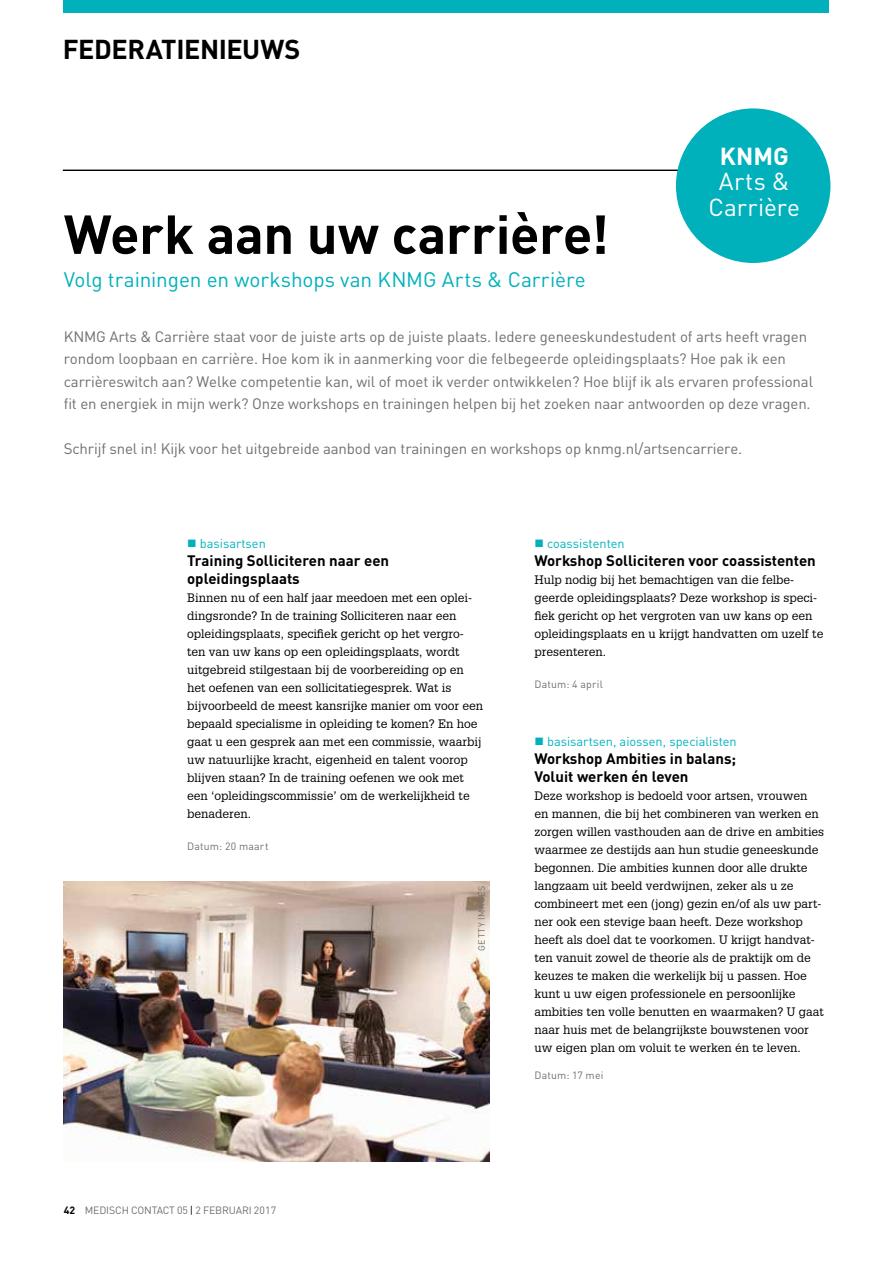
<style>
.page{position:relative;width:893px;height:1263px;background:#fff}
.page>*{position:absolute;margin:0;border:0;box-sizing:border-box;transform-origin:0 0}
.t1{font:700 54px "DINOT";letter-spacing:-.01em;color:#000}
.t2{font:700 27px "DINOT";letter-spacing:-.015em;color:#000}
.t3{font:24.3px/25.5px "DINOT";letter-spacing:.01em;color:#fff;text-align:center}
.t4{font:700 24.3px "DINOT";color:#fff}
.t5{font:20.85px "DINOT";letter-spacing:-.005em;color:#00b1bb}
.t6{font:15px/22.5px "DINOT";letter-spacing:-.01em;color:#706f6f}
.t7{font:700 15px/18px "DINOT";color:#000}
.t8{font:12.75px "DINOT";color:#00b1bb}
.t9{font:12px/18px "Glypha LT Std";color:#000}
.t10{font:10.5px "DINOT";letter-spacing:.015em;color:#706f6f}
.t11{font:10.5px "DINOT";letter-spacing:-.015em;color:#706f6f}
.t12{font:9px "DINOT";letter-spacing:.06em;color:#706f6f}
.s1{font-weight:700;color:#000}
.s2{color:#000}
</style>
<div class="page">
<div style="left:64px;top:0;width:765px;height:13px;background:#00b1bb"></div>
<hr style="left:63px;top:170px;width:765px;height:1px;background:#000">
<div style="left:676px;top:108px;width:154px;height:155px;background:#00b1bb;border-radius:50%"></div>
<img style="left:64px;top:882px;width:425px;height:279px">
<h2 class="t2" style="left:63px;top:32px;width:239px">FEDERATIENIEUWS</h2>
<h1 class="t1" style="left:64px;top:199px;width:547px">Werk aan uw carrière!</h1>
<h3 class="t5" style="left:64px;top:266px;width:524px">Volg trainingen en workshops van KNMG Arts &amp; Carrière</h3>
<h3 class="t4" style="left:720px;top:140px;width:70px">KNMG</h3>
<h3 class="t3" style="left:709px;top:168px;width:93px">Arts &amp;<br>Carrière</h3>
<p class="t6" style="left:64px;top:325px;width:751px">KNMG Arts &amp; Carrière staat voor de juiste arts op de juiste plaats. Iedere geneeskundestudent of arts heeft vragen rondom loopbaan en carrière. Hoe kom ik in aanmerking voor die felbegeerde opleidingsplaats? Hoe pak ik een carrièreswitch aan? Welke competentie kan, wil of moet ik verder ontwikkelen? Hoe blijf ik als ervaren professional fit en energiek in mijn werk? Onze workshops en trainingen helpen bij het zoeken naar antwoorden op deze vragen.</p>
<p class="t6" style="left:64px;top:437px;width:680px">Schrijf snel in! Kijk voor het uitgebreide aanbod van trainingen en workshops op knmg.nl/artsencarriere.</p>
<p class="t8" style="left:187px;top:536px;width:80px">■ basisartsen</p>
<p class="t7" style="left:187px;top:551px;width:204px">Training Solliciteren naar een opleidingsplaats</p>
<p class="t9" style="left:187px;top:589px;width:297px">Binnen nu of een half jaar meedoen met een oplei&shy;dingsronde? In de training Solliciteren naar een opleidingsplaats, specifiek gericht op het vergro&shy;ten van uw kans op een opleidingsplaats, wordt uitgebreid stilgestaan bij de voorbereiding op en het oefenen van een sollicitatiegesprek. Wat is bijvoorbeeld de meest kansrijke manier om voor een bepaald specialisme in opleiding te komen? En hoe gaat u een gesprek aan met een commissie, waarbij uw natuurlijke kracht, eigenheid en talent voorop blijven staan? In de training oefenen we ook met een ‘opleidingscommissie’ om de werkelijkheid te benaderen.</p>
<p class="t10" style="left:187px;top:839px;width:83px">Datum: 20 maart</p>
<p class="t12" style="left:476px;top:951px;width:66px;rotate:-90deg">GETTY IMAGES</p>
<p class="t8" style="left:534px;top:536px;width:92px">■ coassistenten</p>
<p class="t7" style="left:534px;top:551px;width:283px">Workshop Solliciteren voor coassistenten</p>
<p class="t9" style="left:534px;top:571px;width:290px">Hulp nodig bij het bemachtigen van die felbe&shy;geerde opleidingsplaats? Deze workshop is speci&shy;fiek gericht op het vergroten van uw kans op een opleidingsplaats en u krijgt handvatten om uzelf te presenteren.</p>
<p class="t10" style="left:534px;top:677px;width:70px">Datum: 4 april</p>
<p class="t8" style="left:534px;top:734px;width:204px">■ basisartsen, aiossen, specialisten</p>
<p class="t7" style="left:534px;top:749px;width:203px">Workshop Ambities in balans;<br>Voluit werken én leven</p>
<p class="t9" style="left:534px;top:787px;width:291px">Deze workshop is bedoeld voor artsen, vrouwen en mannen, die bij het combineren van werken en zorgen willen vasthouden aan de drive en ambities waarmee ze destijds aan hun studie geneeskunde begonnen. Die ambities kunnen door alle drukte langzaam uit beeld verdwijnen, zeker als u ze combineert met een (jong) gezin en/of als uw part&shy;ner ook een stevige baan heeft. Deze workshop heeft als doel dat te voorkomen. U krijgt handvat&shy;ten vanuit zowel de theorie als de praktijk om de keuzes te maken die werkelijk bij u passen. Hoe kunt u uw eigen professionele en persoonlijke ambities ten volle benutten en waarmaken? U gaat naar huis met de belangrijkste bouwstenen voor uw eigen plan om voluit te werken én te leven.</p>
<p class="t10" style="left:534px;top:1069px;width:71px">Datum: 17 mei</p>
<p class="t11" style="left:64px;top:1204px;width:214px"><span class="s1">42</span> MEDISCH CONTACT 05 <span class="s2">|</span> 2 FEBRUARI 2017</p>
</div>
